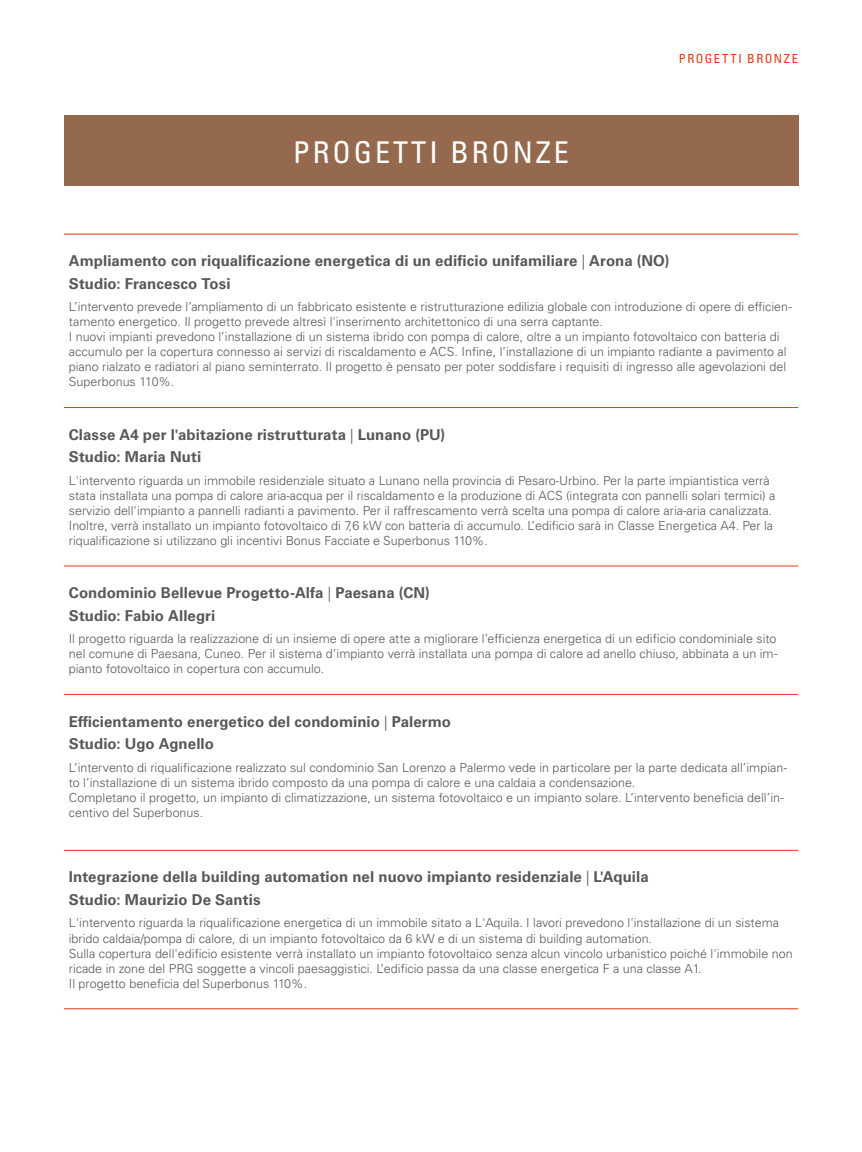
<style>
.page{position:relative;width:862px;height:1152px;background:#fff}
.page>*{position:absolute;margin:0;border:0;box-sizing:border-box;transform-origin:0 0}
.t1{font:condensed 30px "Univers LTCYR 57";letter-spacing:.1em;color:#fff}
.t2{font:700 15px/22.5px "Univers LTCYR 65";letter-spacing:.005em;color:#585856}
.t3{font:300 12.5px/15px "Univers LTCYR 45";color:#585856}
.t4{font:condensed 12.5px "Univers LTCYR 57";letter-spacing:.125em;color:#e63612}
.s1{font-family:"Univers LTCYR 45";font-weight:300}
</style>
<div class="page">
<div style="left:64px;top:115px;width:733px;height:71px;background:#95694d"></div>
<hr style="left:64px;top:234px;width:733px;height:1px;background:#e63612">
<hr style="left:64px;top:407px;width:733px;height:1px;background:#e63612">
<hr style="left:64px;top:566px;width:733px;height:1px;background:#e63612">
<hr style="left:64px;top:694px;width:733px;height:1px;background:#e63612">
<hr style="left:64px;top:850px;width:733px;height:1px;background:#e63612">
<hr style="left:64px;top:1008px;width:733px;height:1px;background:#e63612">
<h1 class="t1" style="left:293px;top:133px;width:277px">PROGETTI BRONZE</h1>
<p class="t4" style="left:678px;top:50px;width:121px">PROGETTI BRONZE</p>
<p class="t2" style="left:69px;top:249px;width:601px">Ampliamento con riqualificazione energetica di un edificio unifamiliare <span class="s1">|</span> Arona (NO)<br>Studio: Francesco Tosi</p>
<p class="t3" style="left:69px;top:299px;width:724px">L’intervento prevede l’ampliamento di un fabbricato esistente e ristrutturazione edilizia globale con introduzione di opere di efficien&shy;tamento energetico. Il progetto prevede altresì l'inserimento architettonico di una serra captante.<br>I nuovi impianti prevedono l’installazione di un sistema ibrido con pompa di calore, oltre a un impianto fotovoltaico con batteria di accumulo per la copertura connesso ai servizi di riscaldamento e ACS. Infine, l’installazione di un impianto radiante a pavimento al piano rialzato e radiatori al piano seminterrato. Il progetto è pensato per poter soddisfare i requisiti di ingresso alle agevolazioni del Superbonus 110%.</p>
<p class="t2" style="left:69px;top:422px;width:378px">Classe A4 per l'abitazione ristrutturata <span class="s1">|</span> Lunano (PU)<br>Studio: Maria Nuti</p>
<p class="t3" style="left:69px;top:472px;width:707px">L'intervento riguarda un immobile residenziale situato a Lunano nella provincia di Pesaro-Urbino. Per la parte impiantistica verrà stata installata una pompa di calore aria-acqua per il riscaldamento e la produzione di ACS (integrata con pannelli solari termici) a servizio dell'impianto a pannelli radianti a pavimento. Per il raffrescamento verrà scelta una pompa di calore aria-aria canalizzata.<br>Inoltre, verrà installato un impianto fotovoltaico di 7,6 kW con batteria di accumulo. L’edificio sarà in Classe Energetica A4. Per la riqualificazione si utilizzano gli incentivi Bonus Facciate e Superbonus 110%.</p>
<p class="t2" style="left:69px;top:581px;width:362px">Condominio Bellevue Progetto-Alfa <span class="s1">|</span> Paesana (CN)<br>Studio: Fabio Allegri</p>
<p class="t3" style="left:69px;top:631px;width:709px;text-align:justify">Il progetto riguarda la realizzazione di un insieme di opere atte a migliorare l’efficienza energetica di un edificio condominiale sito nel comune di Paesana, Cuneo. Per il sistema d’impianto verrà installata una pompa di calore ad anello chiuso, abbinata a un im&shy;pianto fotovoltaico in copertura con accumulo.</p>
<p class="t2" style="left:69px;top:709px;width:383px">Efficientamento energetico del condominio <span class="s1">|</span> Palermo<br>Studio: Ugo Agnello</p>
<p class="t3" style="left:69px;top:759px;width:719px">L’intervento di riqualificazione realizzato sul condominio San Lorenzo a Palermo vede in particolare per la parte dedicata all’impian&shy;to l’installazione di un sistema ibrido composto da una pompa di calore e una caldaia a condensazione.<br>Completano il progetto, un impianto di climatizzazione, un sistema fotovoltaico e un impianto solare. L’intervento beneficia dell’in&shy;centivo del Superbonus.</p>
<p class="t2" style="left:69px;top:865px;width:581px">Integrazione della building automation nel nuovo impianto residenziale <span class="s1">|</span> L'Aquila<br>Studio: Maurizio De Santis</p>
<p class="t3" style="left:69px;top:915px;width:725px">L'intervento riguarda la riqualificazione energetica di un immobile sitato a L'Aquila. I lavori prevedono l'installazione di un sistema ibrido caldaia/pompa di calore, di un impianto fotovoltaico da 6 kW e di un sistema di building automation.<br>Sulla copertura dell'edificio esistente verrà installato un impianto fotovoltaico senza alcun vincolo urbanistico poiché l'immobile non ricade in zone del PRG soggette a vincoli paesaggistici. L’edificio passa da una classe energetica F a una classe A1.<br>Il progetto beneficia del Superbonus 110%.</p>
</div>
